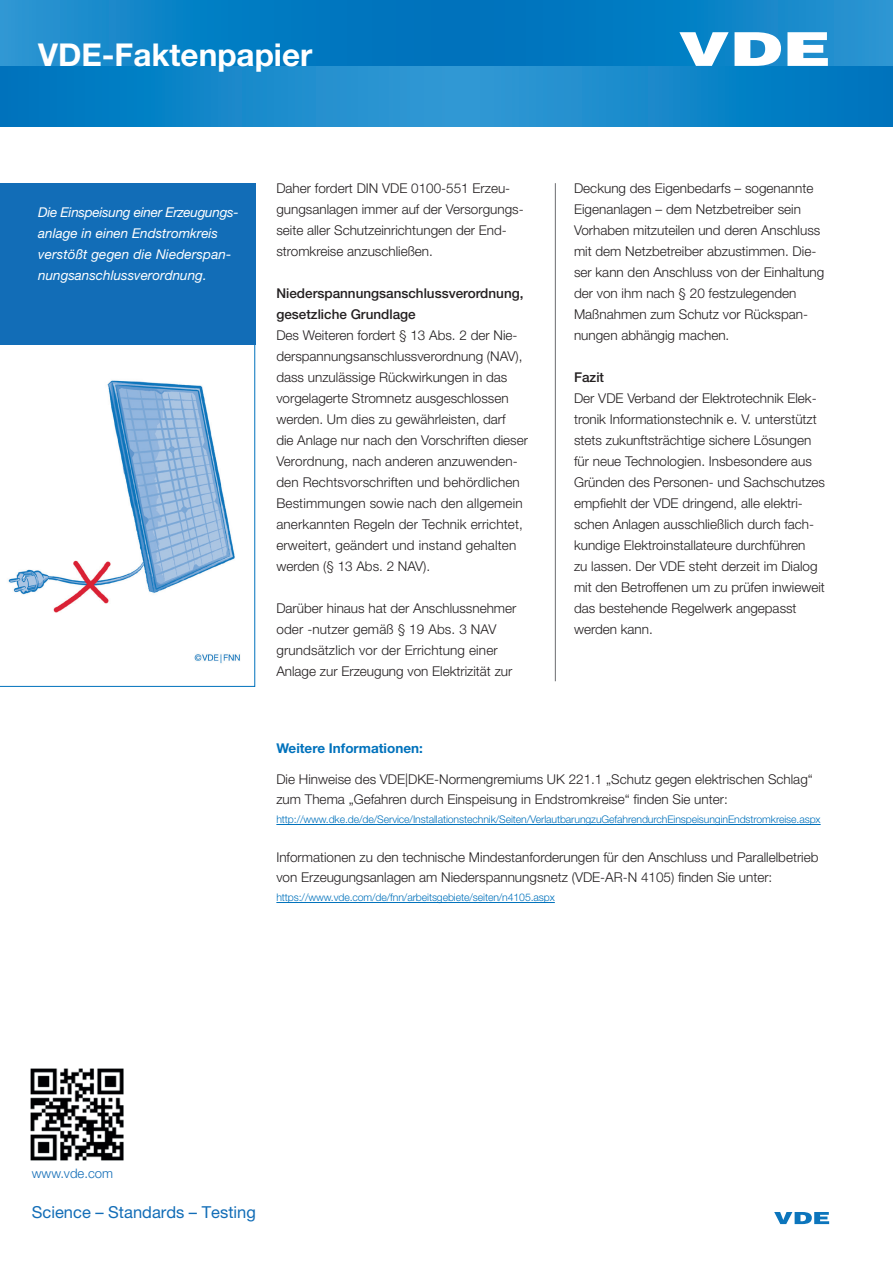
<style>
.page{position:relative;width:893px;height:1263px;background:#fff}
.page>*{position:absolute;margin:0;border:0;box-sizing:border-box;transform-origin:0 0}
.t1{font:700 31.5px "Helvetica Neue LT Std";color:#fff}
.t2{font:16.5px "Helvetica Neue LT Pro";color:#126db7}
.t3{font:300 13.5px/21px "Helvetica Neue LT Std";color:#231f20}
.t4{font:italic 13.5px/21px "Helvetica Neue LT Std";color:#fff}
.t5{font:500 13.5px/21px "Helvetica Neue LT Std";color:#231f20}
.t6{font:700 13.5px "Helvetica Neue LT Std";color:#0072bc}
.t7{font:300 13.2px "Helvetica Neue LT Std";color:#126db7}
.t8{font:300 10.5px "Helvetica Neue LT Std";letter-spacing:-.01em;color:#0072bc}
</style>
<div class="page">
<svg style="left:0;top:344px;width:255px;height:343px"></svg>
<div style="left:0;top:183px;width:255px;height:161px;background:#126db7"></div>
<svg style="left:774px;top:1212px;width:55px;height:12px"></svg>
<img style="left:30px;top:1068px;width:94px;height:93px">
<svg style="left:0;top:66px;width:893px;height:60px;background:#0c81c5"></svg>
<svg style="left:0;top:0;width:893px;height:66px;background:#0d82c6"></svg>
<svg style="left:379px;top:32px;width:402px;height:94px;background:#218dcc"></svg>
<svg style="left:787px;top:32px;width:41px;height:34px"></svg>
<hr style="left:276px;top:824px;width:545px;height:1px;background:#0072bc">
<hr style="left:276px;top:902px;width:279px;height:1px;background:#0072bc">
<hr style="left:555px;top:183px;width:1px;height:498px;background:#6c6d70">
<img style="left:0;top:350px;width:249px;height:315px">
<h1 class="t1" style="left:38px;top:35px;width:276px">VDE-Faktenpapier</h1>
<p class="t4" style="left:38px;top:202px;width:202px">Die Einspeisung einer Erzeugungs&shy;anlage in einen Endstromkreis verstößt gegen die Niederspan&shy;nungsanschlussverordnung.</p>
<p class="t3" style="left:276px;top:177px;width:247px">Daher fordert DIN VDE 0100-551 Erzeu&shy;gungsanlagen immer auf der Versorgungs&shy;seite aller Schutzeinrichtungen der End&shy;stromkreise anzuschließen.</p>
<p class="t5" style="left:276px;top:282px;width:249px">Niederspannungsanschlussverordnung, gesetzliche Grundlage</p>
<p class="t3" style="left:276px;top:324px;width:253px">Des Weiteren fordert § 13 Abs. 2 der Nie&shy;derspannungsanschlussverordnung (NAV), dass unzulässige Rückwirkungen in das vorgelagerte Stromnetz ausgeschlossen werden. Um dies zu gewährleisten, darf<br>die Anlage nur nach den Vorschriften dieser Verordnung, nach anderen anzuwenden&shy;den Rechtsvorschriften und behördlichen Bestimmungen sowie nach den allgemein anerkannten Regeln der Technik errichtet, erweitert, geändert und instand gehalten werden (§ 13 Abs. 2 NAV).</p>
<p class="t3" style="left:276px;top:597px;width:242px">Darüber hinaus hat der Anschlussnehmer oder -nutzer gemäß § 19 Abs. 3 NAV grundsätzlich vor der Errichtung einer Anlage zur Erzeugung von Elektrizität zur</p>
<p class="t3" style="left:574px;top:177px;width:252px">Deckung des Eigenbedarfs – sogenannte Eigenanlagen – dem Netzbetreiber sein Vorhaben mitzuteilen und deren Anschluss mit dem Netzbetreiber abzustimmen. Die&shy;ser kann den Anschluss von der Einhaltung der von ihm nach § 20 festzulegenden Maßnahmen zum Schutz vor Rückspan&shy;nungen abhängig machen.</p>
<p class="t5" style="left:574px;top:366px;width:32px">Fazit</p>
<p class="t3" style="left:574px;top:387px;width:253px">Der VDE Verband der Elektrotechnik Elek&shy;tronik Informationstechnik e. V. unterstützt stets zukunftsträchtige sichere Lösungen für neue Technologien. Insbesondere aus Gründen des Personen- und Sachschutzes empfiehlt der VDE dringend, alle elektri&shy;schen Anlagen ausschließlich durch fach&shy;kundige Elektroinstallateure durchführen<br>zu lassen. Der VDE steht derzeit im Dialog mit den Betroffenen um zu prüfen inwieweit das bestehende Regelwerk angepasst werden kann.</p>
<p class="t6" style="left:276px;top:740px;width:148px">Weitere Informationen:</p>
<p class="t3" style="left:276px;top:770px;width:538px;line-height:19.5px">Die Hinweise des VDE|DKE-Normengremiums UK 221.1 „Schutz gegen elektrischen Schlag“ zum Thema „Gefahren durch Einspeisung in Endstromkreise“ finden Sie unter:</p>
<p class="t8" style="left:276px;top:813px;width:546px">http://www.dke.de/de/Service/Installationstechnik/Seiten/VerlautbarungzuGefahrendurchEinspeisunginEndstromkreise.aspx</p>
<p class="t3" style="left:276px;top:848px;width:544px;line-height:19.5px">Informationen zu den technische Mindestanforderungen für den Anschluss und Parallelbetrieb von Erzeugungsanlagen am Niederspannungsnetz (VDE-AR-N 4105) finden Sie unter:</p>
<p class="t8" style="left:276px;top:891px;width:280px">https://www.vde.com/de/fnn/arbeitsgebiete/seiten/n4105.aspx</p>
<p class="t7" style="left:32px;top:1165px;width:83px">www.vde.com</p>
<p class="t2" style="left:32px;top:1202px;width:226px">Science – Standards – Testing</p>
</div>
